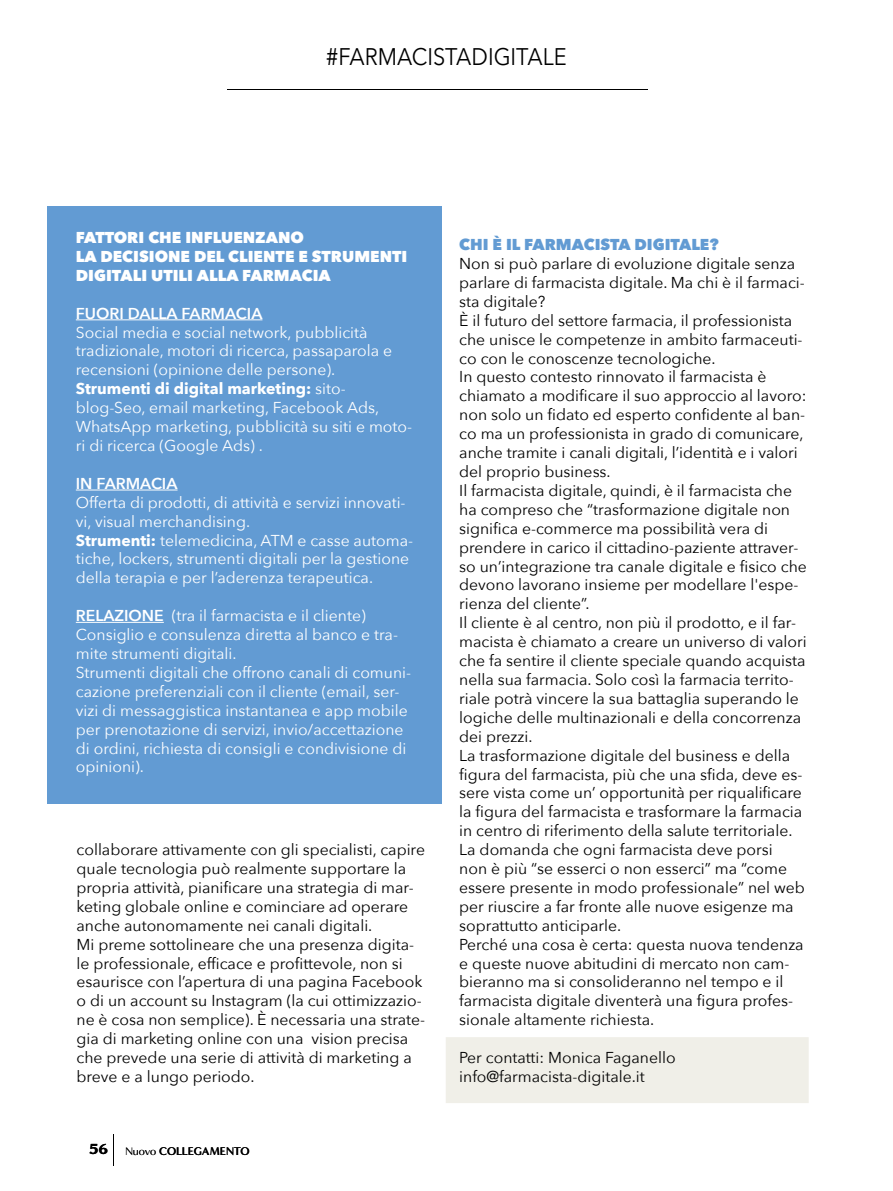
<style>
.page{position:relative;width:893px;height:1191px;background:#fff}
.page>*{position:absolute;margin:0;border:0;box-sizing:border-box;transform-origin:0 0}
.t1{font:24px "Avenir Next";color:#000;scale:.91 1}
.t2{font:15.75px/18.9px "Avenir Next";color:#000}
.t3{font:15.75px/18.9px "Avenir Next";color:#fff}
.t4{font:800 15.75px/18.9px "Avenir Next";color:#fff}
.t5{font:600 15.75px "Avenir Next";color:#fff}
.t6{font:800 15.75px "Avenir Next";color:#629bd3}
.t7{font:700 11.4px "Minerva Modern";letter-spacing:-.015em;color:#000}
.s1{font-weight:700}
.s2{font-weight:600}
.s3{font-weight:900;font-size:15px}
.s4{font-weight:400;font-size:11.25px}
</style>
<div class="page">
<div style="left:47px;top:206px;width:395px;height:597px;background:#629bd3"></div>
<div style="left:446px;top:1037px;width:363px;height:66px;background:#f0efe8"></div>
<hr style="left:113px;top:1134px;width:1px;height:31px;background:#000">
<hr style="left:227px;top:89px;width:421px;height:1px;background:#000">
<hr style="left:76px;top:319px;width:186px;height:1px;background:#fff">
<hr style="left:76px;top:489px;width:102px;height:1px;background:#fff">
<hr style="left:76px;top:622px;width:88px;height:1px;background:#fff">
<h1 class="t1" style="left:326px;top:36px;width:266px">#FARMACISTADIGITALE</h1>
<p class="t4" style="left:76px;top:228px;width:333px">FATTORI CHE INFLUENZANO<br>LA DECISIONE DEL CLIENTE E STRUMENTI<br>DIGITALI UTILI ALLA FARMACIA</p>
<p class="t5" style="left:76px;top:300px;width:188px">FUORI DALLA FARMACIA</p>
<p class="t3" style="left:76px;top:322px;width:338px">Social media e social network, pubblicità tradizionale, motori di ricerca, passaparola e recensioni (opinione delle persone).<br><span class="s1">Strumenti di digital marketing:</span> sito&shy;blog-Seo, email marketing, Facebook Ads, WhatsApp marketing, pubblicità su siti e moto&shy;ri di ricerca (Google Ads) .</p>
<p class="t5" style="left:76px;top:470px;width:103px">IN FARMACIA</p>
<p class="t3" style="left:76px;top:492px;width:339px">Offerta di prodotti, di attività e servizi innovati&shy;vi, visual merchandising.<br><span class="s1">Strumenti:</span> telemedicina, ATM e casse automa&shy;tiche, lockers, strumenti digitali per la gestione della terapia e per l’aderenza terapeutica.</p>
<p class="t3" style="left:76px;top:605px;width:337px"><span class="s2">RELAZIONE</span> (tra il farmacista e il cliente)<br>Consiglio e consulenza diretta al banco e tra&shy;mite strumenti digitali.<br>Strumenti digitali che offrono canali di comuni&shy;cazione preferenziali con il cliente (email, ser&shy;vizi di messaggistica instantanea e app mobile per prenotazione di servizi, invio/accettazione di ordini, richiesta di consigli e condivisione di opinioni).</p>
<p class="t2" style="left:77px;top:839px;width:350px">collaborare attivamente con gli specialisti, capire quale tecnologia può realmente supportare la propria attività, pianificare una strategia di mar&shy;keting globale online e cominciare ad operare anche autonomamente nei canali digitali.<br>Mi preme sottolineare che una presenza digita&shy;le professionale, efficace e profittevole, non si esaurisce con l’apertura di una pagina Facebook o di un account su Instagram (la cui ottimizzazio&shy;ne è cosa non semplice). È necessaria una strate&shy;gia di marketing online con una vision precisa che prevede una serie di attività di marketing a breve e a lungo periodo.</p>
<p class="t7" style="left:89px;top:1144px;width:162px"><span class="s3">56</span> <span class="s4">Nuovo</span> COLLEGAMENTO</p>
<p class="t6" style="left:459px;top:235px;width:261px">CHI È IL FARMACISTA DIGITALE?</p>
<p class="t2" style="left:459px;top:253px;width:349px">Non si può parlare di evoluzione digitale senza parlare di farmacista digitale. Ma chi è il farmaci&shy;sta digitale?<br>È il futuro del settore farmacia, il professionista che unisce le competenze in ambito farmaceuti&shy;co con le conoscenze tecnologiche.<br>In questo contesto rinnovato il farmacista è chiamato a modificare il suo approccio al lavoro: non solo un fidato ed esperto confidente al ban&shy;co ma un professionista in grado di comunicare, anche tramite i canali digitali, l’identità e i valori del proprio business.<br>Il farmacista digitale, quindi, è il farmacista che ha compreso che “trasformazione digitale non significa e-commerce ma possibilità vera di prendere in carico il cittadino-paziente attraver&shy;so un’integrazione tra canale digitale e fisico che devono lavorano insieme per modellare l'espe&shy;rienza del cliente”.<br>Il cliente è al centro, non più il prodotto, e il far&shy;macista è chiamato a creare un universo di valori che fa sentire il cliente speciale quando acquista nella sua farmacia. Solo così la farmacia territo&shy;riale potrà vincere la sua battaglia superando le logiche delle multinazionali e della concorrenza dei prezzi.<br>La trasformazione digitale del business e della figura del farmacista, più che una sfida, deve es&shy;sere vista come un’ opportunità per riqualificare la figura del farmacista e trasformare la farmacia in centro di riferimento della salute territoriale.<br>La domanda che ogni farmacista deve porsi<br>non è più “se esserci o non esserci” ma “come essere presente in modo professionale” nel web per riuscire a far fronte alle nuove esigenze ma soprattutto anticiparle.<br>Perché una cosa è certa: questa nuova tendenza e queste nuove abitudini di mercato non cam&shy;bieranno ma si consolideranno nel tempo e il farmacista digitale diventerà una figura profes&shy;sionale altamente richiesta.</p>
<p class="t2" style="left:459px;top:1047px;width:218px">Per contatti: Monica Faganello info@farmacista-digitale.it</p>
</div>
